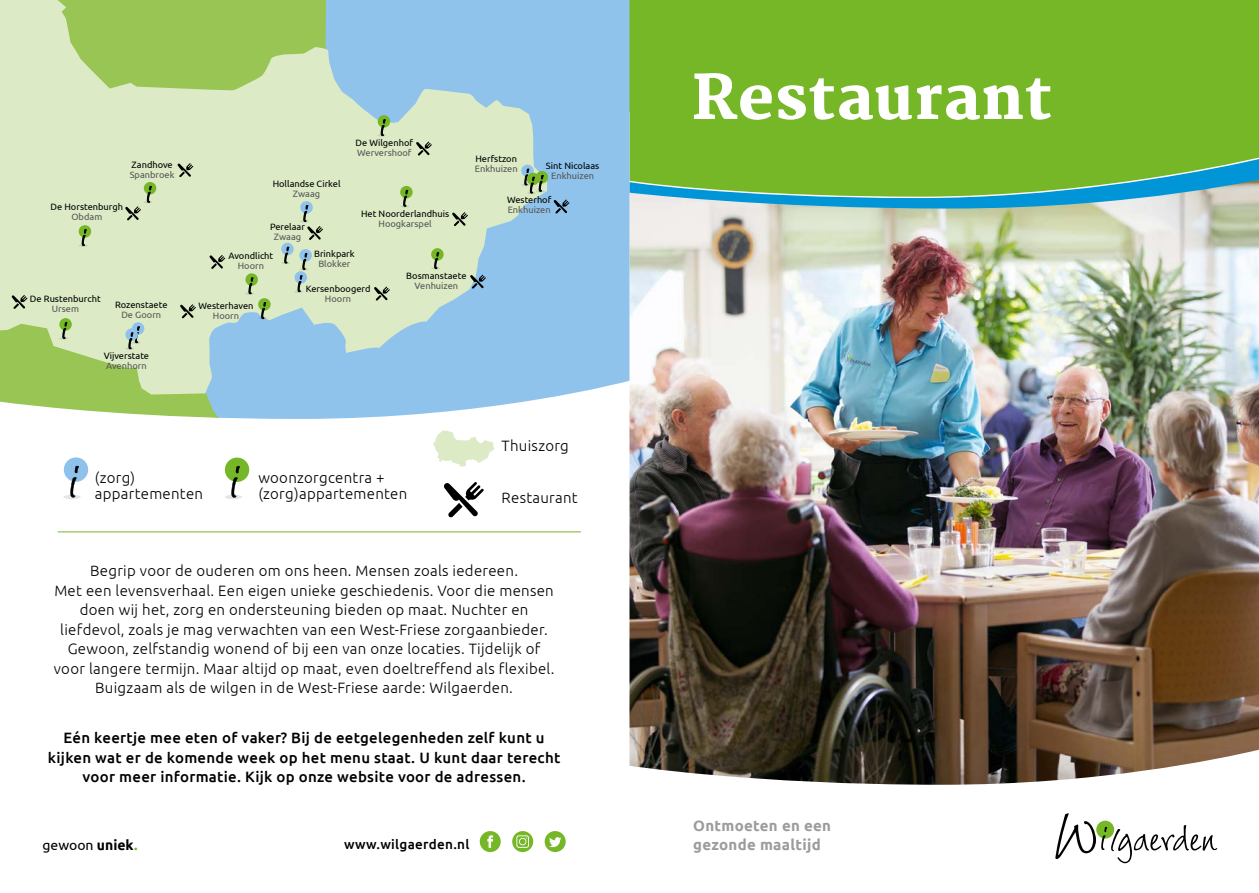
<style>
.page{position:relative;width:1259px;height:893px;background:#fff}
.page>*{position:absolute;margin:0;border:0;box-sizing:border-box;transform-origin:0 0}
.t1{font:800 60px "Martel";letter-spacing:.02em;color:#fff}
.t2{font:300 15px/19.5px "Ubuntu";letter-spacing:.02em;color:#000}
.t3{font:500 15px/19.5px "Ubuntu";letter-spacing:.02em;color:#000;text-align:center}
.t4{font:700 15px/19.5px "Ubuntu";letter-spacing:.02em;color:#9c9c9d}
.t5{font:13.95px "Ubuntu";color:#000}
.t6{font:500 13.5px "Ubuntu";letter-spacing:.02em;color:#000}
.t7{font:9.3px "Ubuntu";color:#000}
.t8{font:9.3px "Ubuntu";color:#565655}
.s1{font-weight:700}
.s2{font-weight:700;color:#75b726}
</style>
<div class="page">
<img style="left:629px;top:209px;width:630px;height:576px">
<div style="left:629px;top:112px;width:630px;height:33px;background:#75b726"></div>
<svg style="left:629px;top:145px;width:630px;height:64px;background:#6db663"></svg>
<div style="left:629px;top:0;width:630px;height:112px;background:#75b726"></div>
<svg style="left:1055px;top:813px;width:162px;height:50px"></svg>
<svg style="left:433px;top:430px;width:61px;height:36px"></svg>
<hr style="left:58px;top:531px;width:523px;height:1px;background:#75b726">
<svg style="left:326px;top:0;width:303px;height:419px;background:#9bc9ed"></svg>
<svg style="left:0;top:395px;width:326px;height:24px"></svg>
<svg style="left:0;top:0;width:547px;height:395px;background:#bfdbc0"></svg>
<svg style="left:400px;top:186px;width:13px;height:12px"></svg>
<svg style="left:431px;top:248px;width:13px;height:13px"></svg>
<svg style="left:281px;top:243px;width:13px;height:12px"></svg>
<svg style="left:299px;top:249px;width:13px;height:13px"></svg>
<svg style="left:245px;top:273px;width:13px;height:13px"></svg>
<svg style="left:258px;top:298px;width:13px;height:13px"></svg>
<svg style="left:132px;top:322px;width:12px;height:13px"></svg>
<div style="left:79px;top:225px;width:12px;height:13px;background:#75b726;border-radius:50%"></div>
<svg style="left:59px;top:318px;width:13px;height:13px"></svg>
<svg style="left:400px;top:190px;width:9px;height:18px"></svg>
<svg style="left:431px;top:252px;width:9px;height:18px"></svg>
<svg style="left:281px;top:247px;width:27px;height:46px"></svg>
<svg style="left:245px;top:278px;width:9px;height:17px"></svg>
<svg style="left:258px;top:302px;width:9px;height:17px"></svg>
<svg style="left:59px;top:322px;width:9px;height:18px"></svg>
<svg style="left:126px;top:327px;width:15px;height:23px"></svg>
<svg style="left:79px;top:229px;width:9px;height:18px"></svg>
<div style="left:144px;top:182px;width:12px;height:12px;background:#75b726;border-radius:50%"></div>
<div style="left:378px;top:115px;width:12px;height:13px;background:#75b726;border-radius:50%"></div>
<svg style="left:377px;top:119px;width:9px;height:18px"></svg>
<svg style="left:521px;top:165px;width:13px;height:12px"></svg>
<div style="left:536px;top:171px;width:12px;height:12px;background:#75b726;border-radius:50%"></div>
<svg style="left:521px;top:169px;width:24px;height:25px"></svg>
<div style="left:300px;top:201px;width:13px;height:13px;background:#90c3eb;border-radius:50%"></div>
<svg style="left:125px;top:186px;width:28px;height:34px"></svg>
<svg style="left:178px;top:163px;width:15px;height:14px"></svg>
<svg style="left:12px;top:295px;width:15px;height:14px"></svg>
<svg style="left:416px;top:142px;width:16px;height:14px"></svg>
<svg style="left:452px;top:212px;width:16px;height:14px"></svg>
<svg style="left:470px;top:275px;width:16px;height:14px"></svg>
<svg style="left:554px;top:200px;width:15px;height:14px"></svg>
<svg style="left:300px;top:205px;width:23px;height:35px"></svg>
<svg style="left:374px;top:287px;width:16px;height:14px"></svg>
<svg style="left:209px;top:255px;width:16px;height:14px"></svg>
<svg style="left:180px;top:304px;width:16px;height:14px"></svg>
<hr style="left:225px;top:495px;width:17px;height:4px;background:#e5e4e9;border-radius:50%">
<div style="left:225px;top:458px;width:24px;height:24px;background:#75b726;border-radius:50%"></div>
<svg style="left:231px;top:466px;width:9px;height:32px"></svg>
<svg style="left:63px;top:495px;width:18px;height:4px"></svg>
<div style="left:64px;top:457px;width:24px;height:25px;background:#8fc2ea;border-radius:50%"></div>
<svg style="left:70px;top:466px;width:9px;height:31px"></svg>
<div style="left:480px;top:831px;width:21px;height:21px;background:#75b726;border-radius:50%"></div>
<svg style="left:487px;top:835px;width:6px;height:13px"></svg>
<div style="left:512px;top:831px;width:21px;height:21px;background:#75b726;border-radius:50%"></div>
<svg style="left:516px;top:835px;width:13px;height:13px"></svg>
<div style="left:544px;top:831px;width:22px;height:21px;background:#75b726;border-radius:50%"></div>
<svg style="left:549px;top:837px;width:12px;height:10px"></svg>
<svg style="left:444px;top:482px;width:40px;height:35px"></svg>
<p class="t7" style="left:132px;top:159px;width:43px">Zandhove</p>
<p class="t8" style="left:130px;top:169px;width:46px">Spanbroek</p>
<p class="t7" style="left:51px;top:201px;width:74px">De Horstenburgh</p>
<p class="t8" style="left:71px;top:211px;width:32px">Obdam</p>
<p class="t7" style="left:30px;top:293px;width:72px">De Rustenburcht</p>
<p class="t8" style="left:52px;top:303px;width:29px">Ursem</p>
<p class="t7" style="left:115px;top:299px;width:54px">Rozenstaete</p>
<p class="t8" style="left:121px;top:309px;width:41px">De Goorn</p>
<p class="t7" style="left:104px;top:350px;width:47px">Vijverstate</p>
<p class="t8" style="left:106px;top:360px;width:42px">Avenhorn</p>
<p class="t7" style="left:273px;top:178px;width:69px">Hollandse Cirkel</p>
<p class="t8" style="left:293px;top:188px;width:29px">Zwaag</p>
<p class="t7" style="left:270px;top:221px;width:36px">Perelaar</p>
<p class="t8" style="left:274px;top:231px;width:29px">Zwaag</p>
<p class="t7" style="left:356px;top:137px;width:59px">De Wilgenhof</p>
<p class="t8" style="left:357px;top:147px;width:56px">Wervershoof</p>
<p class="t7" style="left:361px;top:208px;width:89px">Het Noorderlandhuis</p>
<p class="t8" style="left:378px;top:218px;width:55px">Hoogkarspel</p>
<p class="t7" style="left:228px;top:250px;width:46px">Avondlicht</p>
<p class="t8" style="left:238px;top:260px;width:28px">Hoorn</p>
<p class="t7" style="left:198px;top:300px;width:56px">Westerhaven</p>
<p class="t8" style="left:213px;top:310px;width:28px">Hoorn</p>
<p class="t7" style="left:314px;top:248px;width:42px">Brinkpark</p>
<p class="t8" style="left:318px;top:258px;width:34px">Blokker</p>
<p class="t7" style="left:306px;top:283px;width:66px">Kersenboogerd</p>
<p class="t8" style="left:325px;top:293px;width:28px">Hoorn</p>
<p class="t7" style="left:406px;top:270px;width:62px">Bosmanstaete</p>
<p class="t8" style="left:414px;top:280px;width:45px">Venhuizen</p>
<p class="t7" style="left:475px;top:154px;width:43px">Herfstzon</p>
<p class="t8" style="left:475px;top:164px;width:44px">Enkhuizen</p>
<p class="t7" style="left:507px;top:194px;width:46px">Westerhof</p>
<p class="t8" style="left:508px;top:204px;width:44px">Enkhuizen</p>
<p class="t7" style="left:546px;top:161px;width:55px">Sint Nicolaas</p>
<p class="t8" style="left:551px;top:171px;width:44px">Enkhuizen</p>
<p class="t2" style="left:95px;top:469px;width:110px;line-height:16.5px">(zorg) appartementen</p>
<p class="t2" style="left:258px;top:469px;width:150px;line-height:16.5px">woonzorgcentra + (zorg)appartementen</p>
<p class="t2" style="left:501px;top:435px;width:69px">Thuiszorg</p>
<p class="t2" style="left:501px;top:487px;width:78px">Restaurant</p>
<p class="t2" style="left:54px;top:561px;width:502px;text-align:center">Begrip voor de ouderen om ons heen. Mensen zoals iedereen.<br>Met een levensverhaal. Een eigen unieke geschiedenis. Voor die mensen doen wij het, zorg en ondersteuning bieden op maat. Nuchter en liefdevol, zoals je mag verwachten van een West-Friese zorgaanbieder.<br>Gewoon, zelfstandig wonend of bij een van onze locaties. Tijdelijk of voor langere termijn. Maar altijd op maat, even doeltreffend als flexibel.<br>Buigzaam als de wilgen in de West-Friese aarde: Wilgaerden.</p>
<p class="t3" style="left:48px;top:727px;width:514px">Eén keertje mee eten of vaker? Bij de eetgelegenheden zelf kunt u kijken wat er de komende week op het menu staat. U kunt daar terecht voor meer informatie. Kijk op onze website voor de adressen.</p>
<p class="t5" style="left:43px;top:837px;width:97px">gewoon <span class="s1">uniek</span> <span class="s2">.</span></p>
<p class="t6" style="left:344px;top:836px;width:127px">www.wilgaerden.nl</p>
<h1 class="t1" style="left:692px;top:63px;width:362px">Restaurant</h1>
<p class="t4" style="left:693px;top:816px;width:139px">Ontmoeten en een gezonde maaltijd</p>
</div>
